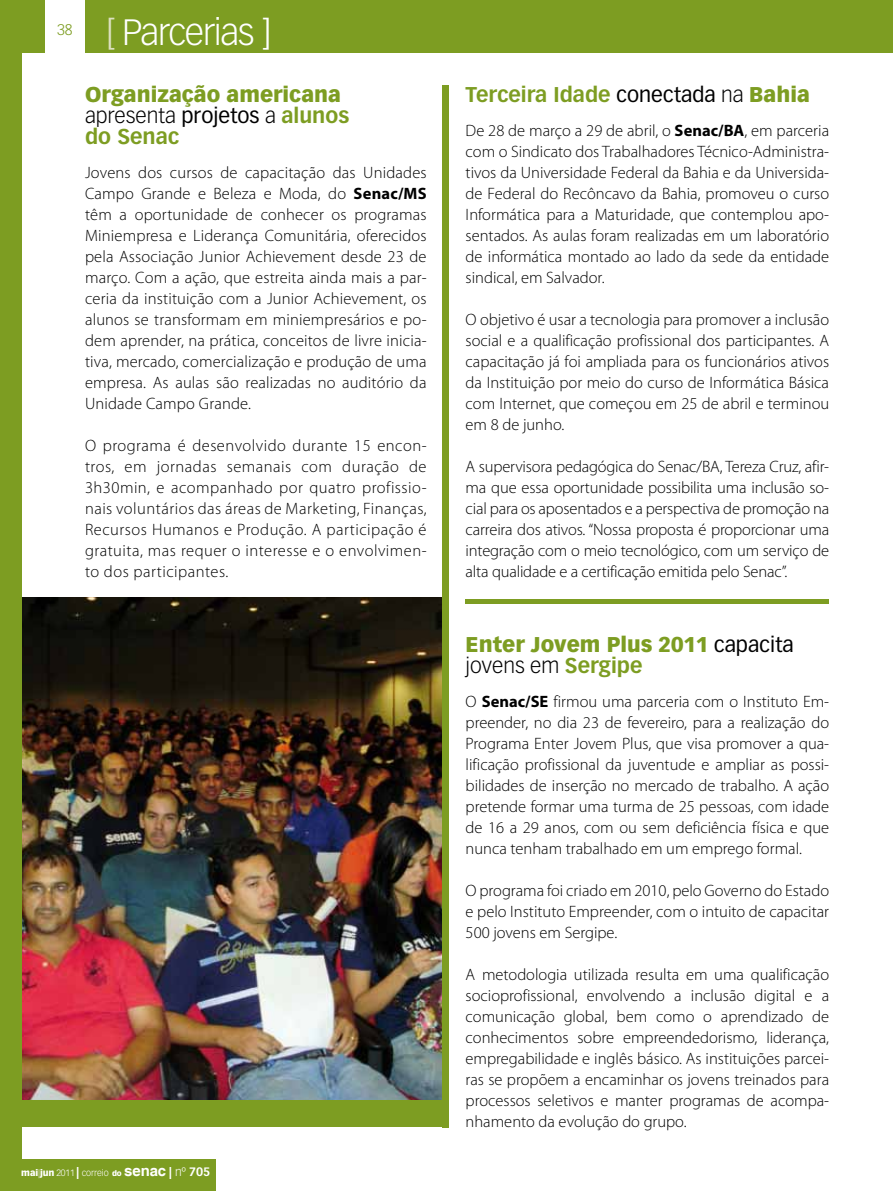
<style>
.page{position:relative;width:893px;height:1191px;background:#fff}
.page>*{position:absolute;margin:0;border:0;box-sizing:border-box;transform-origin:0 0}
.t1{font:300 36px "Vectora LH";letter-spacing:-.04em;color:#fff}
.t2{font:900 21px/21px "Vectora LH";color:#7d9d22}
.t3{font:700 21px "Vectora LH";color:#7d9d22}
.t4{font:300 16.5px/21px "Myriad Pro";color:#000;text-align:justify}
.t5{font:300 15px "Vectora LH";color:#7d9d22}
.t6{font:300 9px "Vectora LH";letter-spacing:-.01em;color:#fff}
.s1{color:#dce0c0}
.s2{font-weight:300;color:#000}
.s3{font-weight:400;color:#000}
.s4{font-weight:700}
.s5{font-weight:900}
.s6{font-weight:900;font-size:12px}
.s7{font-weight:900;font-size:7.5px}
.s8{font-family:"Helvetica";font-weight:700;font-size:15px}
.s9{font-size:12px}
.s10{font-weight:700;font-size:12px}
</style>
<div class="page">
<img style="left:21px;top:597px;width:422px;height:503px">
<div style="left:466px;top:599px;width:363px;height:5px;background:#7d9d22"></div>
<div style="left:0;top:1100px;width:449px;height:27px;background:#7d9d22"></div>
<div style="left:0;top:1159px;width:215px;height:32px;background:#7d9d22"></div>
<div style="left:0;top:0;width:45px;height:53px;background:#7d9d22"></div>
<div style="left:85px;top:0;width:808px;height:53px;background:#7d9d22"></div>
<div style="left:0;top:36px;width:21px;height:1155px;background:#7d9d22"></div>
<div style="left:443px;top:85px;width:6px;height:1042px;background:#7d9d22"></div>
<p class="t5" style="left:57px;top:21px;width:17px">38</p>
<h1 class="t1" style="left:106px;top:12px;width:167px"><span class="s1">[</span> Parcerias ]</h1>
<p class="t2" style="left:85px;top:84px;width:266px">Organização americana <span class="s2">apresenta</span> <span class="s3">projetos</span> <span class="s2">a</span> <span class="s4">alunos do Senac</span></p>
<p class="t4" style="left:85px;top:162px;width:343px">Jovens dos cursos de capacitação das Unidades Campo Grande e Beleza e Moda, do <span class="s4">Senac/MS </span>têm a oportunidade de conhecer os programas Miniempresa e Liderança Comunitária, oferecidos pela Associação Junior Achievement desde 23 de março. Com a ação, que estreita ainda mais a par&shy;ceria da instituição com a Junior Achievement, os alunos se transformam em miniempresários e po&shy;dem aprender, na prática, conceitos de livre inicia&shy;tiva, mercado, comercialização e produção de uma empresa. As aulas são realizadas no auditório da Unidade Campo Grande.</p>
<p class="t4" style="left:85px;top:435px;width:343px">O programa é desenvolvido durante 15 encon&shy;tros, em jornadas semanais com duração de 3h30min, e acompanhado por quatro profissio&shy;nais voluntários das áreas de Marketing, Finanças, Recursos Humanos e Produção. A participação é gratuita, mas requer o interesse e o envolvimen&shy;to dos participantes.</p>
<p class="t6" style="left:21px;top:1167px;width:191px"><span class="s5">mai</span>|<span class="s5">jun</span> 2011 <span class="s6">|</span> correio <span class="s7">do</span> <span class="s8">senac</span> <span class="s6">|</span> <span class="s9">nº</span> <span class="s10">705</span></p>
<p class="t3" style="left:466px;top:82px;width:346px">Terceira Idade <span class="s3">conectada</span> <span class="s2">na</span> <span class="s5">Bahia</span></p>
<p class="t4" style="left:466px;top:120px;width:365px">De 28 de março a 29 de abril, o <span class="s4">Senac/BA</span>, em parceria com o Sindicato dos Trabalhadores Técnico-Administra&shy;tivos da Universidade Federal da Bahia e da Universida&shy;de Federal do Recôncavo da Bahia, promoveu o curso Informática para a Maturidade, que contemplou apo&shy;sentados. As aulas foram realizadas em um laboratório de informática montado ao lado da sede da entidade sindical, em Salvador.</p>
<p class="t4" style="left:466px;top:309px;width:365px">O objetivo é usar a tecnologia para promover a inclusão social e a qualificação profissional dos participantes. A capacitação já foi ampliada para os funcionários ativos da Instituição por meio do curso de Informática Básica com Internet, que começou em 25 de abril e terminou em 8 de junho.</p>
<p class="t4" style="left:466px;top:456px;width:365px">A supervisora pedagógica do Senac/BA, Tereza Cruz, afir&shy;ma que essa oportunidade possibilita uma inclusão so&shy;cial para os aposentados e a perspectiva de promoção na carreira dos ativos. “Nossa proposta é proporcionar uma integração com o meio tecnológico, com um serviço de alta qualidade e a certificação emitida pelo Senac”.</p>
<p class="t2" style="left:466px;top:633px;width:330px">Enter Jovem Plus 2011 <span class="s3">capacita </span><span class="s2">jovens em</span> <span class="s4">Sergipe</span></p>
<p class="t4" style="left:466px;top:691px;width:365px">O <span class="s4">Senac/SE</span> firmou uma parceria com o Instituto Em&shy;preender, no dia 23 de fevereiro, para a realização do Programa Enter Jovem Plus, que visa promover a qua&shy;lificação profissional da juventude e ampliar as possi&shy;bilidades de inserção no mercado de trabalho. A ação pretende formar uma turma de 25 pessoas, com idade de 16 a 29 anos, com ou sem deficiência física e que nunca tenham trabalhado em um emprego formal.</p>
<p class="t4" style="left:466px;top:880px;width:365px">O programa foi criado em 2010, pelo Governo do Estado e pelo Instituto Empreender, com o intuito de capacitar 500 jovens em Sergipe.</p>
<p class="t4" style="left:466px;top:964px;width:365px">A metodologia utilizada resulta em uma qualificação socioprofissional, envolvendo a inclusão digital e a comunicação global, bem como o aprendizado de conhecimentos sobre empreendedorismo, liderança, empregabilidade e inglês básico. As instituições parcei&shy;ras se propõem a encaminhar os jovens treinados para processos seletivos e manter programas de acompa&shy;nhamento da evolução do grupo.</p>
</div>
